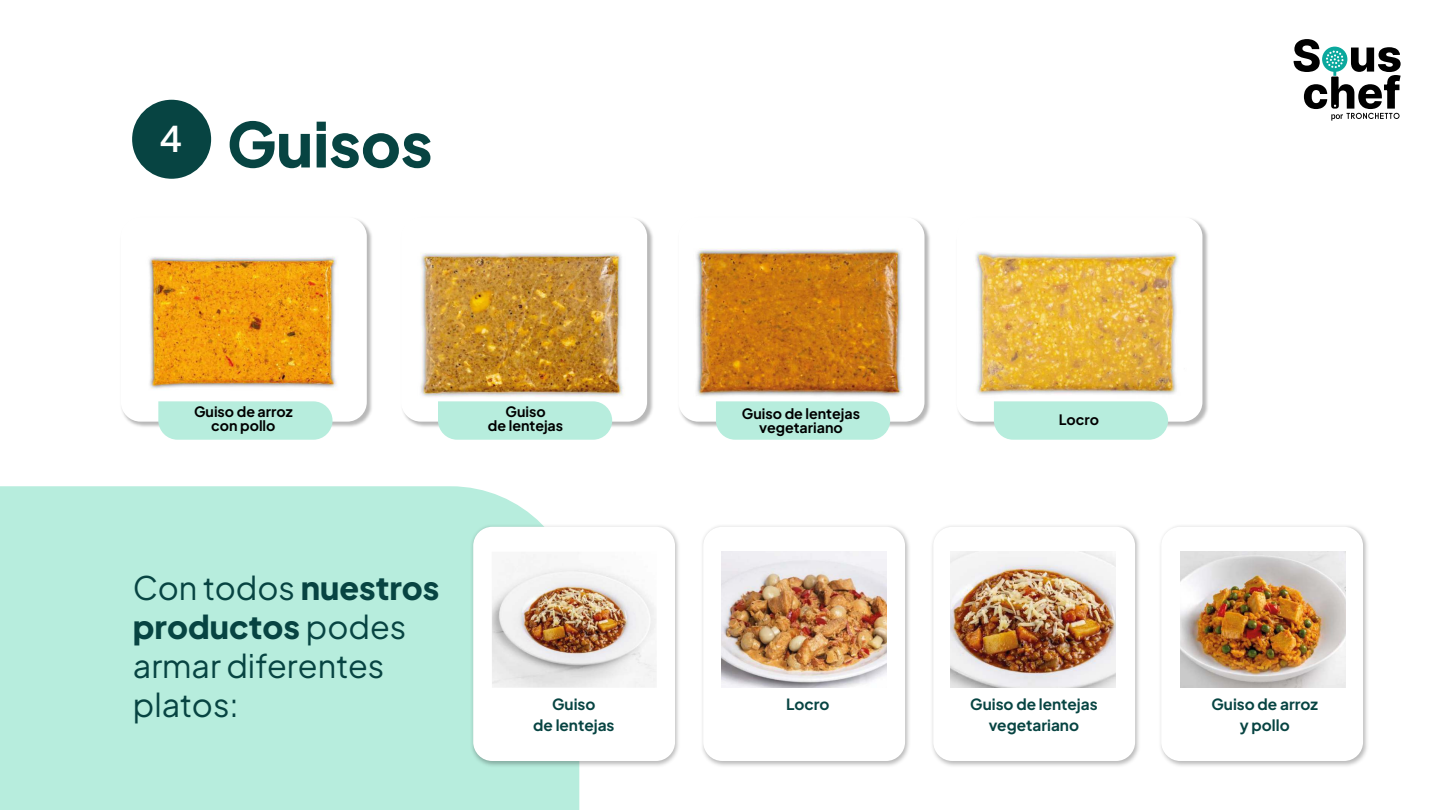
<style>
.page{position:relative;width:1440px;height:810px;background:#fff}
.page>*{position:absolute;margin:0;border:0;box-sizing:border-box;transform-origin:0 0}
.t1{font:800 61.5px "Plus Jakarta Sans";color:#074442}
.t2{font:32.25px/38.9px "Plus Jakarta Sans";color:#074442}
.t3{font:700 15.38px/20.8px "Plus Jakarta Sans";color:#074442;text-align:center}
.t4{font:700 14.25px/14.4px "Plus Jakarta Sans";color:#000;text-align:center}
.s1{font-weight:800}
</style>
<div class="page">
<div style="left:0;top:486px;width:579px;height:324px;background:#b7eddd"></div>
<div style="left:132px;top:100px;width:79px;height:79px;background:#074442;border-radius:50%"></div>
<img style="left:121px;top:218px;width:251px;height:209px">
<div style="left:121px;top:217px;width:246px;height:205px;background:#fff;border-radius:20px"></div>
<img style="left:403px;top:218px;width:250px;height:209px">
<div style="left:401px;top:217px;width:246px;height:205px;background:#fff;border-radius:20px"></div>
<img style="left:679px;top:218px;width:251px;height:209px">
<div style="left:679px;top:217px;width:245px;height:205px;background:#fff;border-radius:20px"></div>
<svg style="left:158px;top:401px;width:175px;height:39px;background:#baedde"></svg>
<img style="left:959px;top:218px;width:249px;height:209px">
<div style="left:956px;top:217px;width:246px;height:205px;background:#fff;border-radius:20px"></div>
<div style="left:716px;top:402px;width:174px;height:38px;background:#b7eddd"></div>
<svg style="left:994px;top:401px;width:174px;height:39px;background:#baedde"></svg>
<svg style="left:438px;top:415px;width:174px;height:25px;background:#baedde"></svg>
<img style="left:468px;top:522px;width:899px;height:247px">
<div style="left:473px;top:527px;width:202px;height:234px;background:#fff;border-radius:19px"></div>
<div style="left:703px;top:527px;width:202px;height:234px;background:#fff;border-radius:19px"></div>
<div style="left:933px;top:527px;width:202px;height:234px;background:#fff;border-radius:19px"></div>
<div style="left:1161px;top:527px;width:202px;height:234px;background:#fff;border-radius:19px"></div>
<img style="left:492px;top:554px;width:164px;height:134px">
<img style="left:721px;top:551px;width:165px;height:137px">
<img style="left:950px;top:551px;width:166px;height:137px">
<img style="left:1180px;top:551px;width:165px;height:137px">
<img style="left:149px;top:257px;width:188px;height:133px">
<img style="left:420px;top:253px;width:204px;height:162px">
<img style="left:696px;top:248px;width:207px;height:154px">
<img style="left:975px;top:252px;width:205px;height:143px">
<svg style="left:1294px;top:39px;width:107px;height:82px"></svg>
<h1 class="t1" style="left:160px;top:117px;width:275px"><sup>4</sup> Guisos</h1>
<p class="t4" style="left:194px;top:406px;width:100px">Guiso de arroz con pollo</p>
<p class="t4" style="left:742px;top:407px;width:120px">Guiso de lentejas vegetariano</p>
<p class="t4" style="left:1059px;top:413px;width:42px">Locro</p>
<p class="t4" style="left:488px;top:406px;width:77px">Guiso<br>de lentejas</p>
<h2 class="t2" style="left:133px;top:566px;width:308px">Con todos <span class="s1">nuestros productos</span> podes armar diferentes platos:</h2>
<p class="t3" style="left:533px;top:695px;width:83px">Guiso<br>de lentejas</p>
<p class="t3" style="left:970px;top:695px;width:129px">Guiso de lentejas vegetariano</p>
<p class="t3" style="left:786px;top:695px;width:45px">Locro</p>
<p class="t3" style="left:1212px;top:695px;width:108px">Guiso de arroz y pollo</p>
</div>
